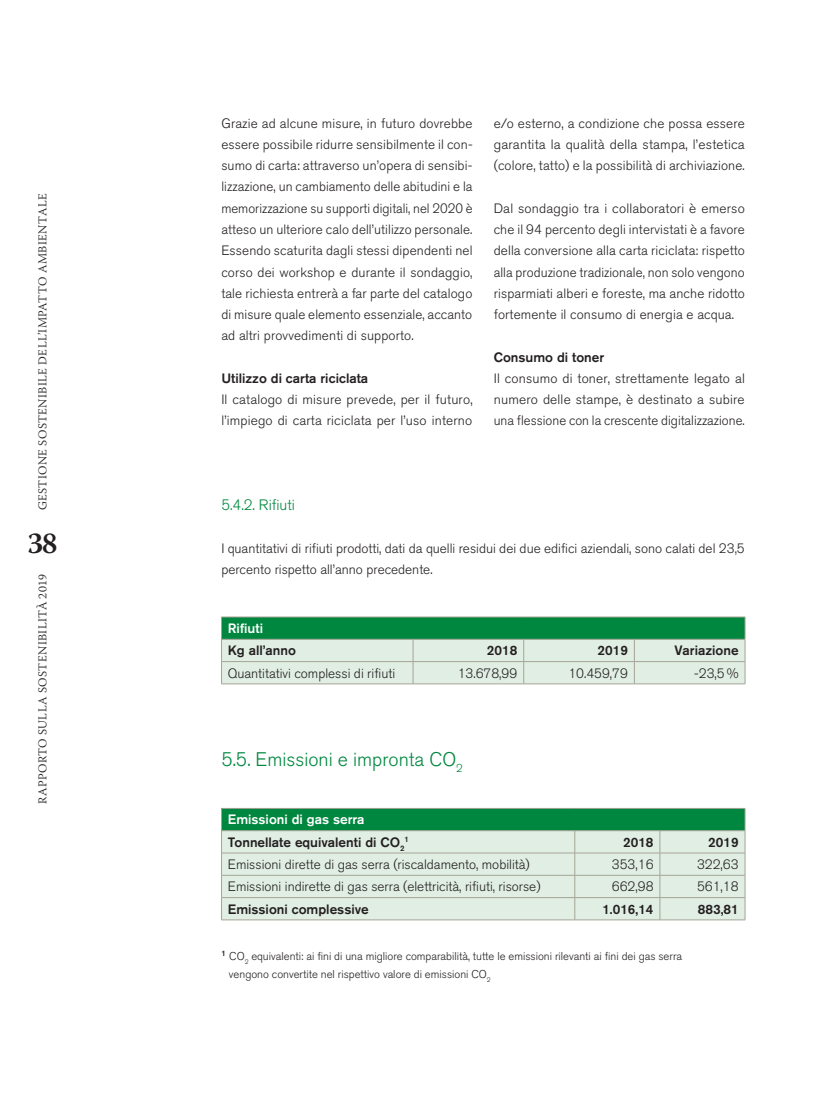
<style>
.page{position:relative;width:830px;height:1106px;background:#fff}
.page>*{position:absolute;margin:0;border:0;box-sizing:border-box;transform-origin:0 0}
.t1{font:600 30px "Warnock Pro";color:#231f20}
.t2{font:300 19.5px "Akzidenz Grotesk BQ";color:#00873f}
.t3{font:300 15px "Akzidenz Grotesk BQ";color:#00873f}
.t4{font:300 13.5px/21.3px "Akzidenz Grotesk BQ";color:#231f20;text-align:justify}
.t5{font:500 13.5px/22.4px "Akzidenz Grotesk BQ";color:#231f20}
.t6{font:500 13.5px "Akzidenz Grotesk BQ";color:#fff}
.t7{font:300 12px "Warnock Pro";letter-spacing:.03em;color:#231f20}
.t8{font:300 11.25px/18px "Akzidenz Grotesk BQ";color:#231f20}
.t9{font:500 7.8px "Akzidenz Grotesk BQ";color:#231f20}
.s1{color:#fff}
</style>
<div class="page">
<hr style="left:221px;top:616px;width:192px;height:1px;background:#a6a496">
<hr style="left:413px;top:616px;width:110px;height:1px;background:#a6a496">
<hr style="left:523px;top:616px;width:111px;height:1px;background:#a6a496">
<hr style="left:634px;top:616px;width:110px;height:1px;background:#a6a496">
<svg style="left:221px;top:617px;width:524px;height:67px;background:#95c9ab"></svg>
<hr style="left:221px;top:661px;width:192px;height:1px;background:#a6a496">
<hr style="left:413px;top:661px;width:110px;height:1px;background:#a6a496">
<hr style="left:523px;top:661px;width:111px;height:1px;background:#a6a496">
<hr style="left:634px;top:661px;width:110px;height:1px;background:#a6a496">
<div style="left:221px;top:808px;width:523px;height:22px;background:#00873f"></div>
<div style="left:222px;top:831px;width:522px;height:88px;background:#e0eee3"></div>
<hr style="left:221px;top:808px;width:353px;height:1px;background:#a6a496">
<hr style="left:574px;top:808px;width:85px;height:1px;background:#a6a496">
<hr style="left:659px;top:808px;width:85px;height:1px;background:#a6a496">
<svg style="left:221px;top:808px;width:1px;height:111px"></svg>
<hr style="left:221px;top:830px;width:353px;height:1px;background:#a6a496">
<hr style="left:574px;top:830px;width:85px;height:1px;background:#a6a496">
<hr style="left:659px;top:830px;width:85px;height:1px;background:#a6a496">
<hr style="left:221px;top:875px;width:353px;height:1px;background:#a6a496">
<hr style="left:574px;top:875px;width:85px;height:1px;background:#a6a496">
<hr style="left:659px;top:875px;width:85px;height:1px;background:#a6a496">
<hr style="left:221px;top:897px;width:353px;height:1px;background:#a6a496">
<hr style="left:574px;top:897px;width:85px;height:1px;background:#a6a496">
<hr style="left:659px;top:897px;width:85px;height:1px;background:#a6a496">
<svg style="left:574px;top:831px;width:1px;height:88px"></svg>
<svg style="left:659px;top:831px;width:1px;height:88px"></svg>
<svg style="left:744px;top:808px;width:1px;height:111px"></svg>
<hr style="left:221px;top:852px;width:353px;height:1px;background:#a6a496">
<hr style="left:574px;top:852px;width:85px;height:1px;background:#a6a496">
<hr style="left:659px;top:852px;width:85px;height:1px;background:#a6a496">
<hr style="left:221px;top:919px;width:353px;height:1px;background:#a6a496">
<hr style="left:574px;top:919px;width:85px;height:1px;background:#a6a496">
<hr style="left:659px;top:919px;width:85px;height:1px;background:#a6a496">
<p class="t7" style="left:35px;top:510px;width:318px;rotate:-90deg">GESTIONE SOSTENIBILE DELL’IMPATTO AMBIENTALE</p>
<h1 class="t1" style="left:27px;top:525px;width:32px">38</h1>
<p class="t7" style="left:35px;top:803px;width:231px;rotate:-90deg">RAPPORTO SULLA SOSTENIBILITÀ 2019</p>
<p class="t4" style="left:221px;top:113px;width:253px">Grazie ad alcune misure, in futuro dovrebbe essere possibile ridurre sensibilmente il con&shy;sumo di carta: attraverso un’opera di sensibi&shy;lizzazione, un cambiamento delle abitudini e la memorizzazione su supporti digitali, nel 2020 è atteso un ulteriore calo dell’utilizzo personale.<br>Essendo scaturita dagli stessi dipendenti nel corso dei workshop e durante il sondaggio, tale richiesta entrerà a far parte del catalogo di misure quale elemento essenziale, accanto ad altri provvedimenti di supporto.</p>
<p class="t5" style="left:221px;top:367px;width:148px">Utilizzo di carta riciclata</p>
<p class="t4" style="left:221px;top:389px;width:253px">Il catalogo di misure prevede, per il futuro, l’impiego di carta riciclata per l’uso interno</p>
<p class="t4" style="left:493px;top:113px;width:252px">e/o esterno, a condizione che possa essere garantita la qualità della stampa, l’estetica (colore, tatto) e la possibilità di archiviazione.</p>
<p class="t4" style="left:493px;top:198px;width:252px">Dal sondaggio tra i collaboratori è emerso che il 94 percento degli intervistati è a favore della conversione alla carta riciclata: rispetto alla produzione tradizionale, non solo vengono risparmiati alberi e foreste, ma anche ridotto fortemente il consumo di energia e acqua.</p>
<p class="t5" style="left:493px;top:345px;width:112px">Consumo di toner</p>
<p class="t4" style="left:493px;top:368px;width:252px">Il consumo di toner, strettamente legato al numero delle stampe, è destinato a subire una flessione con la crescente digitalizzazione.</p>
<p class="t3" style="left:221px;top:497px;width:75px">5.4.2. Rifiuti</p>
<p class="t4" style="left:221px;top:538px;width:524px">I quantitativi di rifiuti prodotti, dati da quelli residui dei due edifici aziendali, sono calati del 23,5 percento rispetto all’anno precedente.</p>
<p class="t6" style="left:228px;top:620px;width:37px">Rifiuti</p>
<p class="t5" style="left:228px;top:639px;width:69px">Kg all’anno</p>
<p class="t5" style="left:486px;top:639px;width:32px">2018</p>
<p class="t5" style="left:597px;top:639px;width:32px">2019</p>
<p class="t5" style="left:674px;top:639px;width:66px">Variazione</p>
<p class="t4" style="left:228px;top:662px;width:169px">Quantitativi complessi di rifiuti</p>
<p class="t4" style="left:457px;top:662px;width:61px">13.678,99</p>
<p class="t4" style="left:568px;top:662px;width:61px">10.459,79</p>
<p class="t4" style="left:693px;top:662px;width:46px">-23,5 %</p>
<h2 class="t2" style="left:221px;top:748px;width:243px">5.5. Emissioni e impronta CO<sub>2</sub></h2>
<p class="t5" style="left:228px;top:808px;width:178px"><span class="s1">Emissioni di gas serra<br></span>Tonnellate equivalenti di CO<sub>2</sub></p>
<p class="t9" style="left:404px;top:834px;width:6px">1</p>
<p class="t5" style="left:623px;top:830px;width:32px">2018</p>
<p class="t5" style="left:708px;top:830px;width:32px">2019</p>
<p class="t4" style="left:228px;top:854px;width:303px">Emissioni dirette di gas serra (riscaldamento, mobilità)</p>
<p class="t4" style="left:611px;top:854px;width:43px">353,16</p>
<p class="t4" style="left:696px;top:854px;width:43px">322,63</p>
<p class="t4" style="left:228px;top:876px;width:314px">Emissioni indirette di gas serra (elettricità, rifiuti, risorse)</p>
<p class="t4" style="left:611px;top:876px;width:43px">662,98</p>
<p class="t4" style="left:696px;top:876px;width:43px">561,18</p>
<p class="t5" style="left:228px;top:897px;width:142px">Emissioni complessive</p>
<p class="t5" style="left:602px;top:897px;width:53px">1.016,14</p>
<p class="t5" style="left:697px;top:897px;width:42px">883,81</p>
<p class="t8" style="left:229px;top:947px;width:454px;text-indent:-8px"><sup>1</sup> CO<sub>2</sub> equivalenti: ai fini di una migliore comparabilità, tutte le emissioni rilevanti ai fini dei gas serra vengono convertite nel rispettivo valore di emissioni CO<sub>2</sub></p>
</div>
